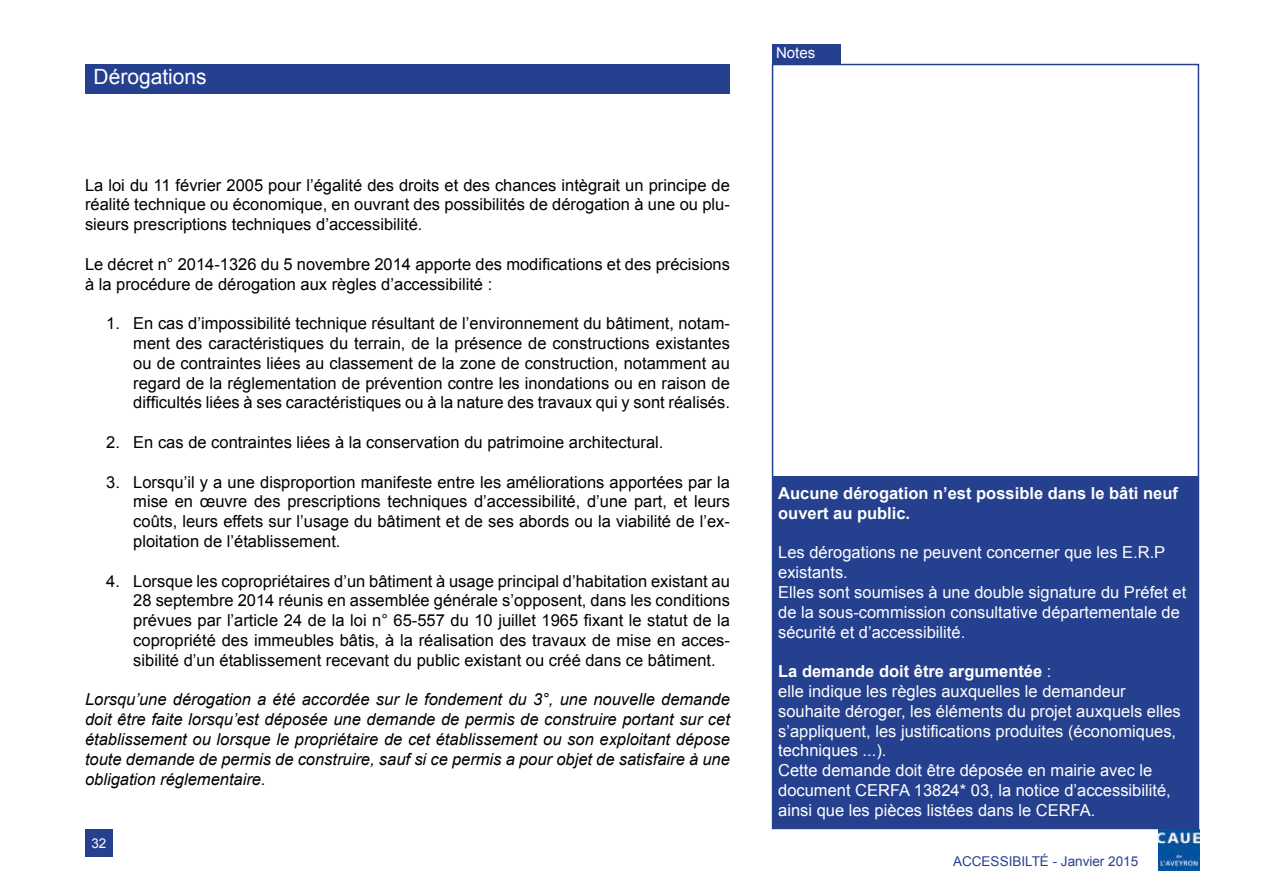
<style>
.page{position:relative;width:1263px;height:893px;background:#fff}
.page>*{position:absolute;margin:0;border:0;box-sizing:border-box;transform-origin:0 0}
.t1{font:21px "Arial";color:#fff}
.t2{font:16.5px/19.8px "Arial";color:#000;text-align:justify}
.t3{font:16.5px/19.8px "Arial";color:#fff}
.t4{font:italic 16.5px/19.8px "Arial";color:#000;text-align:justify}
.t5{font:700 16.5px/19.8px "Arial";color:#fff}
.t6{font:15px "Arial";color:#fff}
.t7{font:13.5px "Arial";color:#25408f}
.t8{font:13.5px "Arial";color:#fff}
.s1{font-weight:700}
</style>
<div class="page">
<img style="left:1158px;top:829px;width:41px;height:41px">
<div style="left:85px;top:829px;width:28px;height:28px;background:#25408f"></div>
<div style="left:772px;top:44px;width:68px;height:20px;background:#25408f"></div>
<div style="left:772px;top:477px;width:427px;height:352px;background:#25408f"></div>
<div style="left:85px;top:64px;width:645px;height:30px;background:#25408f"></div>
<p class="t1" style="left:94px;top:62px;width:115px">Dérogations</p>
<p class="t2" style="left:85px;top:175px;width:646px">La loi du 11 février 2005 pour l’égalité des droits et des chances intègrait un principe de réalité technique ou économique, en ouvrant des possibilités de dérogation à une ou plu&shy;sieurs prescriptions techniques d’accessibilité.</p>
<p class="t2" style="left:85px;top:254px;width:646px">Le décret n° 2014-1326 du 5 novembre 2014 apporte des modifications et des précisions à la procédure de dérogation aux règles d’accessibilité :</p>
<p class="t2" style="left:133px;top:314px;width:598px;text-indent:-27px">1. En cas d’impossibilité technique résultant de l’environnement du bâtiment, notam&shy;ment des caractéristiques du terrain, de la présence de constructions existantes ou de contraintes liées au classement de la zone de construction, notamment au regard de la réglementation de prévention contre les inondations ou en raison de difficultés liées à ses caractéristiques ou à la nature des travaux qui y sont réalisés.</p>
<p class="t2" style="left:106px;top:432px;width:559px">2. En cas de contraintes liées à la conservation du patrimoine architectural.</p>
<p class="t2" style="left:133px;top:472px;width:598px;text-indent:-27px">3. Lorsqu’il y a une disproportion manifeste entre les améliorations apportées par la mise en œuvre des prescriptions techniques d’accessibilité, d’une part, et leurs coûts, leurs effets sur l’usage du bâtiment et de ses abords ou la viabilité de l’ex&shy;ploitation de l’établissement.</p>
<p class="t2" style="left:133px;top:571px;width:598px;text-indent:-27px">4. Lorsque les copropriétaires d’un bâtiment à usage principal d’habitation existant au 28 septembre 2014 réunis en assemblée générale s’opposent, dans les conditions prévues par l’article 24 de la loi n° 65-557 du 10 juillet 1965 fixant le statut de la copropriété des immeubles bâtis, à la réalisation des travaux de mise en acces&shy;sibilité d’un établissement recevant du public existant ou créé dans ce bâtiment.</p>
<p class="t4" style="left:85px;top:690px;width:646px">Lorsqu’une dérogation a été accordée sur le fondement du 3°, une nouvelle demande doit être faite lorsqu’est déposée une demande de permis de construire portant sur cet établissement ou lorsque le propriétaire de cet établissement ou son exploitant dépose toute demande de permis de construire, sauf si ce permis a pour objet de satisfaire à une obligation réglementaire.</p>
<p class="t8" style="left:91px;top:834px;width:17px">32</p>
<p class="t6" style="left:776px;top:43px;width:41px">Notes</p>
<p class="t5" style="left:778px;top:484px;width:401px">Aucune dérogation n’est possible dans le bâti neuf ouvert au public.</p>
<p class="t3" style="left:778px;top:543px;width:410px">Les dérogations ne peuvent concerner que les E.R.P existants.<br>Elles sont soumises à une double signature du Préfet et de la sous-commission consultative départementale de sécurité et d’accessibilité.</p>
<p class="t3" style="left:778px;top:662px;width:404px"><span class="s1">La demande doit être argumentée</span> :<br>elle indique les règles auxquelles le demandeur souhaite déroger, les éléments du projet auxquels elles s’appliquent, les justifications produites (économiques, techniques ...).<br>Cette demande doit être déposée en mairie avec le document CERFA 13824* 03, la notice d’accessibilité, ainsi que les pièces listées dans le CERFA.</p>
<p class="t7" style="left:953px;top:852px;width:187px">ACCESSIBILTÉ - Janvier 2015</p>
</div>
